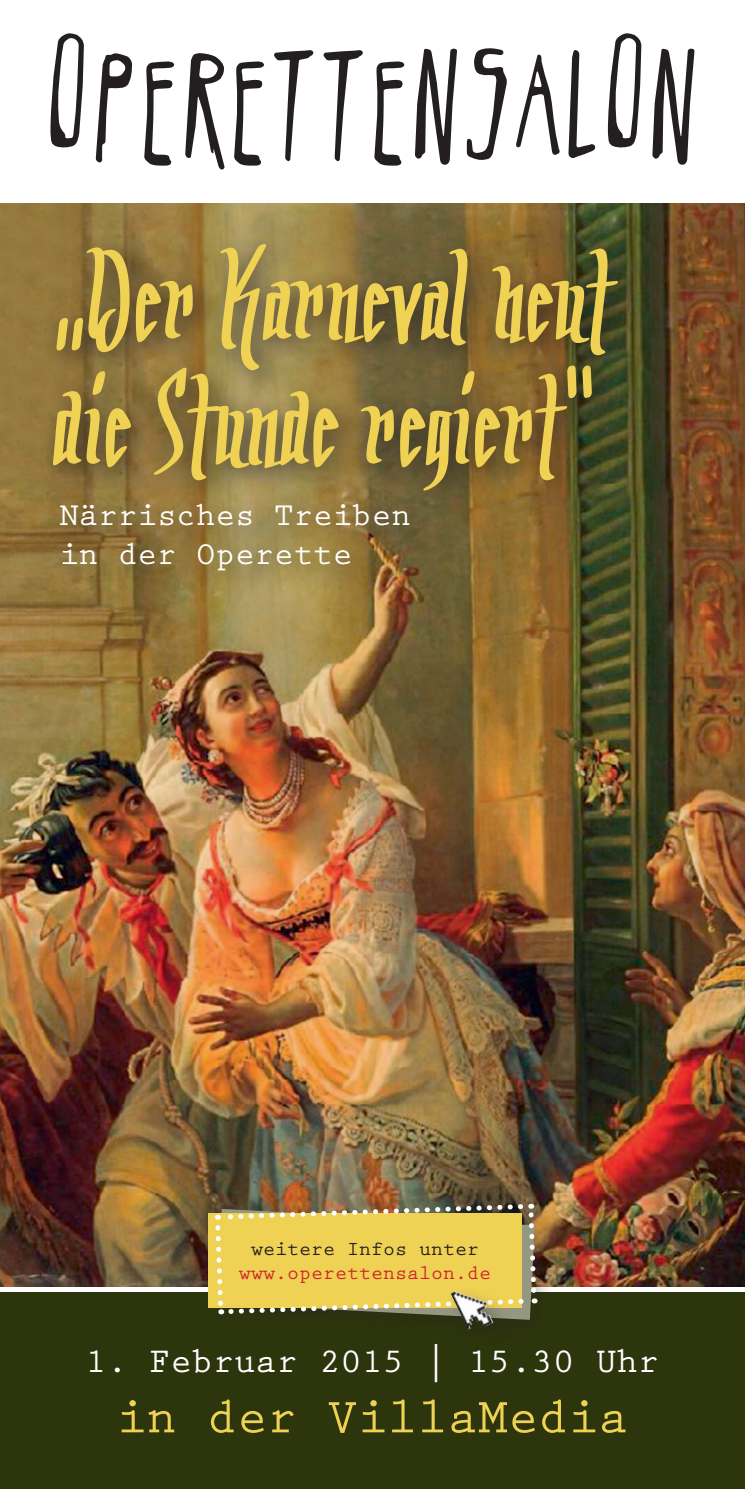
<style>
.page{position:relative;width:745px;height:1489px;background:#fff}
.page>*{position:absolute;margin:0;border:0;box-sizing:border-box;transform-origin:0 0}
.t1{font:700 50.25px "Prestige Elite Std";color:#efd154}
.t2{font:700 35.5px "Prestige Elite Std";color:#fff}
.t3{font:700 32.5px/39px "Prestige Elite Std";color:#fff}
.t4{font:700 20px "Prestige Elite Std";color:#d1232a}
.t5{font:700 20px "Prestige Elite Std";color:#231f20}
</style>
<div class="page">
<div style="left:0;top:1292px;width:744px;height:196px;background:#2d350c"></div>
<img style="left:0;top:203px;width:744px;height:1083px">
<svg style="left:50px;top:33px;width:644px;height:136px"></svg>
<div style="left:208px;top:1200px;width:349px;height:141px;background:#231f20;opacity:.3"></div>
<svg style="left:212px;top:1201px;width:326px;height:118px;background:#d2ba56"></svg>
<div style="left:443px;top:1283px;width:71px;height:67px;background:#231f20;opacity:.3"></div>
<img style="left:450px;top:1290px;width:20px;height:39px">
<div style="left:46px;top:489px;width:391px;height:110px;background:#231f20;opacity:.75"></div>
<div style="left:37px;top:350px;width:584px;height:169px;background:#231f20;opacity:.75"></div>
<svg style="left:53px;top:399px;width:538px;height:91px;background:#99823f"></svg>
<div style="left:41px;top:230px;width:604px;height:169px;background:#231f20;opacity:.75"></div>
<svg style="left:56px;top:244px;width:561px;height:126px;background:#96803f"></svg>
<p class="t3" style="left:59px;top:496px;width:353px">Närrisches Treiben in der Operette</p>
<p class="t5" style="left:251px;top:1238px;width:230px">weitere Infos unter</p>
<p class="t4" style="left:239px;top:1262px;width:254px">www.operettensalon.de</p>
<p class="t2" style="left:85px;top:1341px;width:575px">1. Februar 2015 | 15.30 Uhr</p>
<p class="t1" style="left:116px;top:1389px;width:513px">in der VillaMedia</p>
</div>
